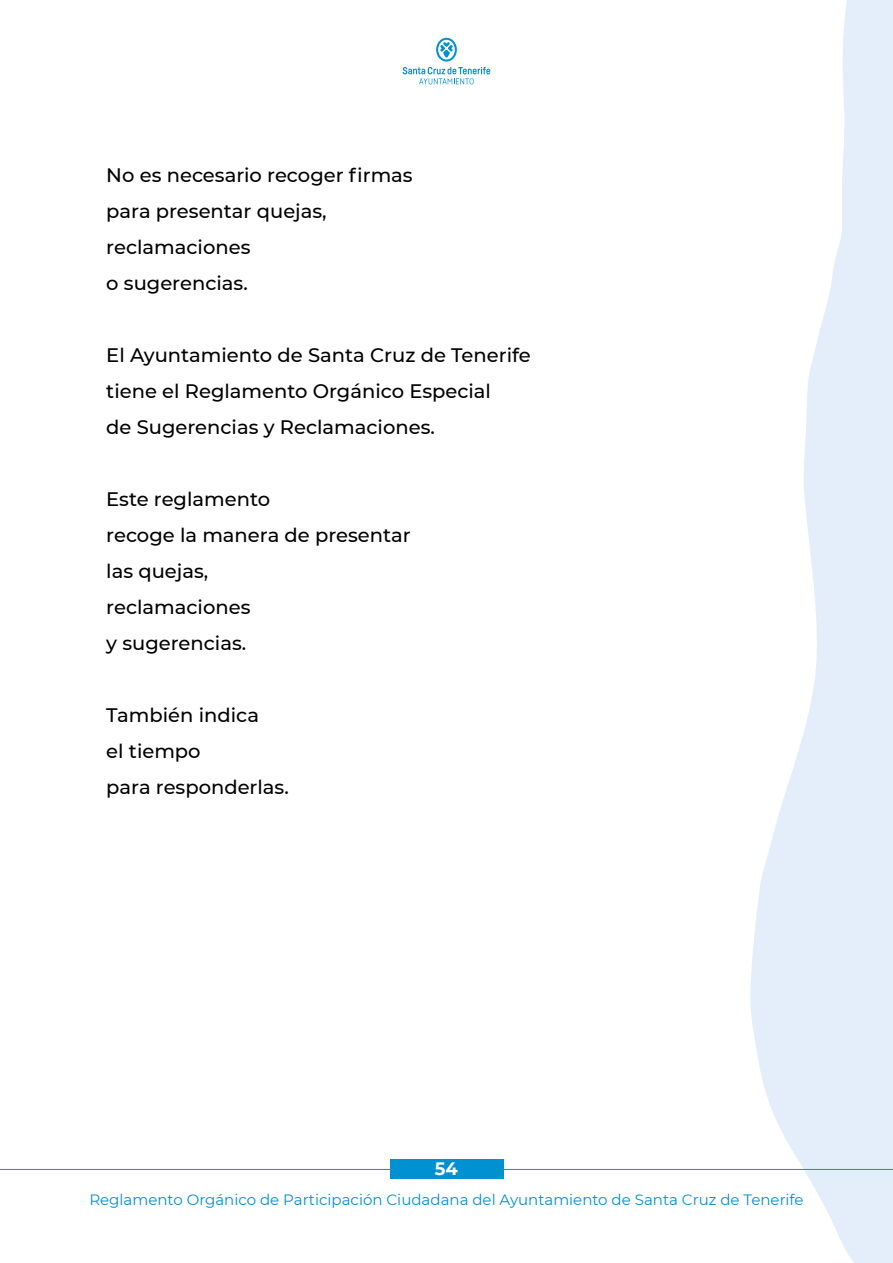
<style>
.page{position:relative;width:893px;height:1263px;background:#fff}
.page>*{position:absolute;margin:0;border:0;box-sizing:border-box;transform-origin:0 0}
.t1{font:500 19.5px/36px "Montserrat";color:#000}
.t2{font:700 18px "Montserrat";color:#fff}
.t3{font:15px "Montserrat";color:#0091d3}
</style>
<div class="page">
<svg style="left:750px;top:0;width:143px;height:1263px;fill:#e4eefa"></svg>
<div style="left:390px;top:1159px;width:114px;height:19px;background:#0091d3"></div>
<svg style="left:403px;top:38px;width:87px;height:46px"></svg>
<hr style="left:490px;top:1169px;width:403px;height:1px;background:#0091d3">
<hr style="left:0;top:1169px;width:403px;height:1px;background:#0091d3">
<p class="t1" style="left:106px;top:157px;width:308px">No es necesario recoger firmas para presentar quejas, reclamaciones<br>o sugerencias.</p>
<p class="t1" style="left:106px;top:338px;width:426px">El Ayuntamiento de Santa Cruz de Tenerife tiene el Reglamento Orgánico Especial<br>de Sugerencias y Reclamaciones.</p>
<p class="t1" style="left:106px;top:482px;width:306px">Este reglamento<br>recoge la manera de presentar las quejas,<br>reclamaciones<br>y sugerencias.</p>
<p class="t1" style="left:106px;top:698px;width:184px">También indica<br>el tiempo<br>para responderlas.</p>
<p class="t2" style="left:435px;top:1159px;width:25px">54</p>
<p class="t3" style="left:89px;top:1192px;width:716px">Reglamento Orgánico de Participación Ciudadana del Ayuntamiento de Santa Cruz de Tenerife</p>
</div>
